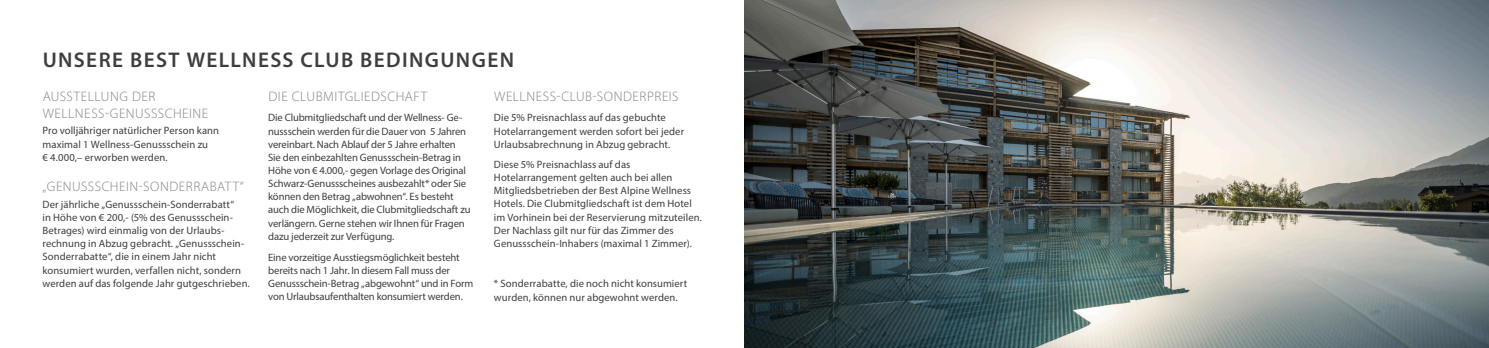
<style>
.page{position:relative;width:1489px;height:348px;background:#fff}
.page>*{position:absolute;margin:0;border:0;box-sizing:border-box;transform-origin:0 0}
.t1{font:600 21.25px "Myriad Pro";letter-spacing:.065em;color:#3e3e3f}
.t2{font:300 13.75px/16.5px "Myriad Pro";letter-spacing:.04em;color:#808285}
.t3{font:10.62px/13.1px "Myriad Pro";color:#3e3e3f}
</style>
<div class="page">
<img style="left:744px;top:0;width:744px;height:347px">
<h1 class="t1" style="left:43px;top:46px;width:473px">UNSERE BEST WELLNESS CLUB BEDINGUNGEN</h1>
<p class="t2" style="left:43px;top:88px;width:167px">AUSSTELLUNG DER<br>WELLNESS-GENUSSSCHEINE</p>
<p class="t3" style="left:43px;top:124px;width:178px">Pro volljähriger natürlicher Person kann maximal 1 Wellness-Genussschein zu<br>€ 4.000,– erworben werden.</p>
<p class="t2" style="left:43px;top:178px;width:203px">„GENUSSSCHEIN-SONDERRABATT“</p>
<p class="t3" style="left:43px;top:197px;width:209px">Der jährliche „Genussschein-Sonderrabatt“<br>in Höhe von € 200,- (5% des Genussschein-Betrages) wird einmalig von der Urlaubs&shy;rechnung in Abzug gebracht. „Genussschein-Sonderrabatte“, die in einem Jahr nicht konsumiert wurden, verfallen nicht, sondern werden auf das folgende Jahr gutgeschrieben.</p>
<p class="t2" style="left:268px;top:88px;width:160px">DIE CLUBMITGLIEDSCHAFT</p>
<p class="t3" style="left:268px;top:111px;width:204px">Die Clubmitgliedschaft und der Wellness- Ge&shy;nussschein werden für die Dauer von 5 Jahren vereinbart. Nach Ablauf der 5 Jahre erhalten Sie den einbezahlten Genussschein-Betrag in Höhe von € 4.000,- gegen Vorlage des Original Schwarz-Genussscheines ausbezahlt* oder Sie können den Betrag „abwohnen“. Es besteht auch die Möglichkeit, die Clubmitgliedschaft zu verlängern. Gerne stehen wir Ihnen für Fragen dazu jederzeit zur Verfügung.</p>
<p class="t3" style="left:268px;top:250px;width:206px">Eine vorzeitige Ausstiegsmöglichkeit besteht bereits nach 1 Jahr. In diesem Fall muss der Genussschein-Betrag „abgewohnt“ und in Form von Urlaubsaufenthalten konsumiert werden.</p>
<p class="t2" style="left:494px;top:88px;width:186px">WELLNESS-CLUB-SONDERPREIS</p>
<p class="t3" style="left:494px;top:111px;width:192px">Die 5% Preisnachlass auf das gebuchte<br>Hotelarrangement werden sofort bei jeder<br>Urlaubsabrechnung in Abzug gebracht.</p>
<p class="t3" style="left:494px;top:157px;width:209px">Diese 5% Preisnachlass auf das Hotelarrangement gelten auch bei allen Mitgliedsbetrieben der Best Alpine Wellness Hotels. Die Clubmitgliedschaft ist dem Hotel im Vorhinein bei der Reservierung mitzuteilen.<br>Der Nachlass gilt nur für das Zimmer des Genussschein-Inhabers (maximal 1 Zimmer).</p>
<p class="t3" style="left:494px;top:276px;width:195px">* Sonderrabatte, die noch nicht konsumiert wurden, können nur abgewohnt werden.</p>
</div>
